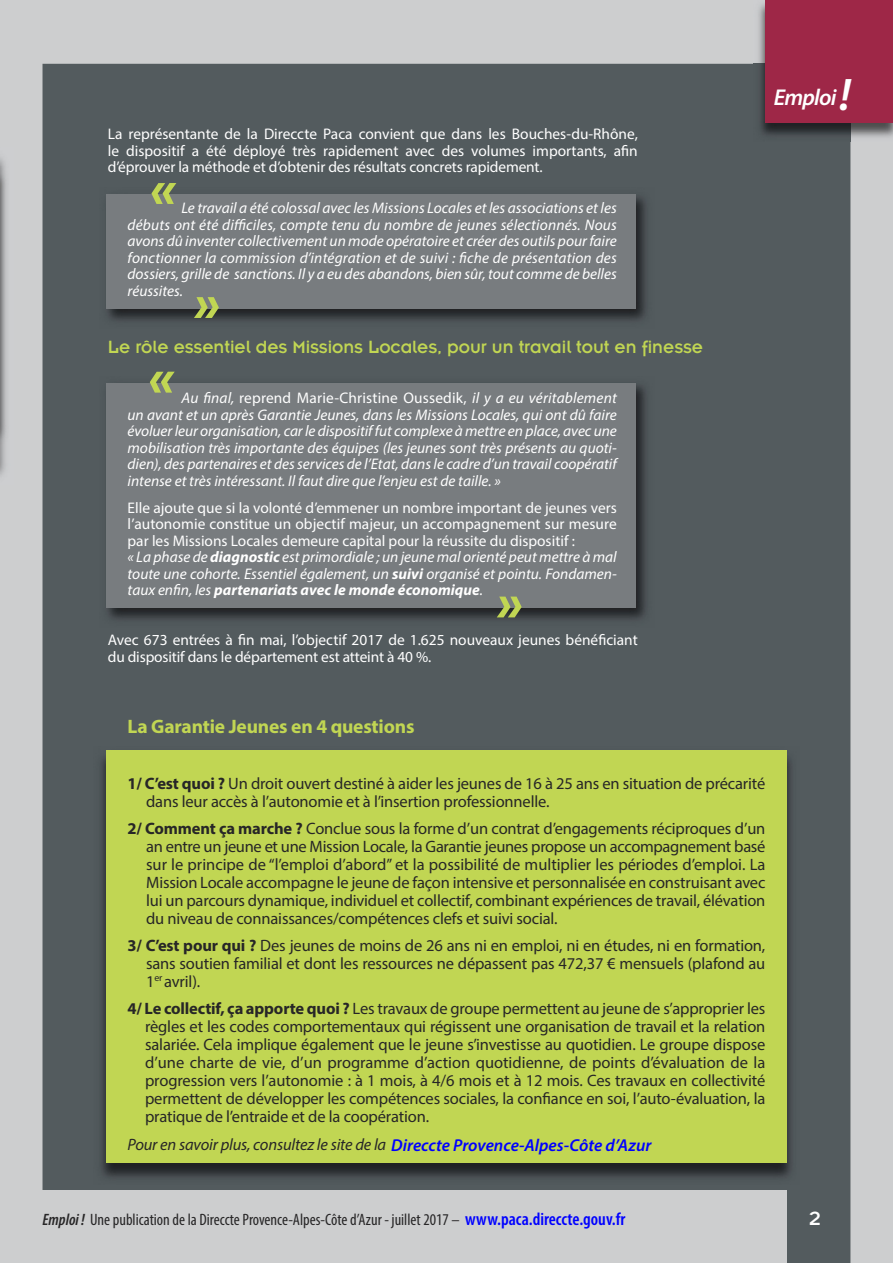
<style>
.page{position:relative;width:893px;height:1263px;background:#cdcecf}
.page>*{position:absolute;margin:0;border:0;box-sizing:border-box;transform-origin:0 0}
.t1{font:italic 900 54px "Myriad Pro";color:#c1d653}
.t2{font:italic 600 22.95px "Myriad Pro";letter-spacing:-.035em;color:#fff}
.t3{font:21px "Insignia";color:#fff}
.t4{font:19.5px "Insignia";color:#c1d653}
.t5{font:700 19.5px "Myriad Pro";letter-spacing:-.01em;color:#c1d653}
.t6{font:16.5px/18px "Myriad Pro";letter-spacing:-.01em;color:#272627;text-align:justify}
.t7{font:condensed 16.5px "Myriad Pro";color:#272627}
.t8{font:italic 16.5px "Myriad Pro";letter-spacing:-.01em;color:#272627}
.t9{font:italic 15.3px/16.5px "Myriad Pro";color:#fff;text-align:justify}
.t10{font:15.3px/16.5px "Myriad Pro";color:#fff}
.s1{font-style:normal}
.s2{font-style:italic}
.s3{font-weight:700;font-style:italic}
.s4{font-size:45.9px}
.s5{font-weight:700}
.s6{font-weight:600;font-size:17.25px;color:#00f}
.s7{font-weight:600;font-style:italic}
.s8{font-weight:600;font-size:18px;color:#00f}
</style>
<div class="page">
<div style="left:43px;top:64px;width:807px;height:1199px;background:#535b5e"></div>
<img style="left:93px;top:747px;width:707px;height:438px">
<div style="left:106px;top:750px;width:681px;height:413px;background:#c1d653"></div>
<img style="left:100px;top:188px;width:555px;height:141px">
<div style="left:106px;top:194px;width:529px;height:115px;background:#787c7f"></div>
<img style="left:0;top:158px;width:7px;height:317px">
<div style="left:0;top:1191px;width:787px;height:72px;background:#cdcecf"></div>
<img style="left:753px;top:3px;width:140px;height:138px">
<div style="left:765px;top:0;width:128px;height:122px;background:#9e2747"></div>
<img style="left:100px;top:377px;width:555px;height:250px">
<div style="left:106px;top:383px;width:529px;height:225px;background:#787c7f"></div>
<p class="t10" style="left:108px;top:127px;width:531px;text-align:justify">La représentante de la Direccte Paca convient que dans les Bouches-du-Rhône, le dispositif a été déployé très rapidement avec des volumes importants, afin d’éprouver la méthode et d’obtenir des résultats concrets rapidement.</p>
<h1 class="t1" style="left:151px;top:169px;width:28px">«</h1>
<p class="t9" style="left:128px;top:201px;width:491px;text-indent:54px">Le travail a été colossal avec les Missions Locales et les associations et les débuts ont été difficiles, compte tenu du nombre de jeunes sélectionnés. Nous avons dû inventer collectivement un mode opératoire et créer des outils pourfaire fonctionner la commission d’intégration et de suivi : fiche de présentation des dossiers, grille de sanctions. Il y a eu des abandons, bien sûr,tout comme de belles réussites.</p>
<h1 class="t1" style="left:194px;top:283px;width:28px">»</h1>
<p class="t4" style="left:108px;top:341px;width:597px">Le rôle essentiel des Missions Locales, pour un travail tout en finesse</p>
<h1 class="t1" style="left:149px;top:357px;width:28px">«</h1>
<p class="t9" style="left:128px;top:391px;width:491px;text-indent:54px">Au final, <span class="s1">reprend Marie-Christine Oussedik,</span> il y a eu véritablement un avant et un après Garantie Jeunes, dans les Missions Locales, qui ont dû faire évoluerleur organisation, carle dispositif fut complexe à mettre en place, avec une mobilisation très importante des équipes (les jeunes sont très présents au quoti&shy;dien), des partenaires et desservices de l’Etat, dansle cadre d’un travail coopératif intense et très intéressant. Il faut dire que l’enjeu est de taille. »</p>
<p class="t10" style="left:128px;top:500px;width:491px">Elle ajoute que si la volonté d’emmener un nombre important de jeunes vers l’autonomie constitue un objectif majeur, un accompagnement sur mesure par les Missions Locales demeure capital pour la réussite du dispositif :<br><span class="s2">« La phase de</span> <span class="s3">diagnostic</span> <span class="s2">est primordiale ; un jeune mal orienté peut mettre à mal toute une cohorte. Essentiel également, un</span> <span class="s3">suivi</span> <span class="s2">organisé et pointu. Fondamen&shy;taux enfin, les</span> <span class="s3">partenariats avec le monde économique</span><span class="s2">.</span></p>
<h1 class="t1" style="left:496px;top:582px;width:28px">»</h1>
<p class="t10" style="left:108px;top:633px;width:531px">Avec 673 entrées à fin mai, l’objectif 2017 de 1.625 nouveaux jeunes bénéficiant du dispositif dans le département est atteint à 40 %.</p>
<h2 class="t2" style="left:774px;top:89px;width:79px">Emploi<span class="s4">!</span></h2>
<p class="t5" style="left:128px;top:719px;width:288px">La Garantie Jeunes en 4 questions</p>
<p class="t6" style="left:146px;top:775px;width:621px;text-indent:-19px"><span class="s5">1/ C’est quoi ?</span> Un droit ouvert destiné à aider les jeunes de 16 à 25 ans en situation de précarité dans leur accès à l’autonomie et à l’insertion professionnelle.</p>
<p class="t6" style="left:146px;top:820px;width:621px;text-indent:-19px"><span class="s5">2/ Comment ça marche ?</span> Conclue sous la forme d’un contrat d’engagements réciproques d’un an entre un jeune et une Mission Locale, la Garantie jeunes propose un accompagnement basé sur le principe de “l’emploi d’abord” et la possibilité de multiplier les périodes d’emploi. La Mission Locale accompagne le jeune de façon intensive et personnalisée en construisant avec lui un parcours dynamique, individuel et collectif, combinant expériences de travail, élévation du niveau de connaissances/compétences clefs et suivi social.</p>
<p class="t6" style="left:146px;top:937px;width:621px;text-indent:-19px"><span class="s5">3/ C’est pour qui ?</span> Des jeunes de moins de 26 ans ni en emploi, ni en études, ni en formation, sans soutien familial et dont les ressources ne dépassent pas 472,37 € mensuels (plafond au 1<sup>er</sup> avril).</p>
<p class="t6" style="left:145px;top:1000px;width:622px;text-indent:-17px"><span class="s5">4/ Le collectif, ça apporte quoi ?</span> Les travaux de groupe permettent au jeune de s’approprier les règles et les codes comportementaux qui régissent une organisation de travail et la relation salariée. Cela implique également que le jeune s’investisse au quotidien. Le groupe dispose d’une charte de vie, d’un programme d’action quotidienne, de points d’évaluation de la progression vers l’autonomie : à 1 mois, à 4/6 mois et à 12 mois. Ces travaux en collectivité permettent de développer les compétences sociales, la confiance en soi, l’auto-évaluation, la pratique de l’entraide et de la coopération.</p>
<p class="t8" style="left:127px;top:1138px;width:525px">Pour en savoir plus, consultez le site de la <span class="s6">Direccte Provence-Alpes-Côte d’Azur</span></p>
<p class="t7" style="left:43px;top:1214px;width:584px"><span class="s7">Emploi !</span> Une publication de la Direccte Provence-Alpes-Côte d’Azur - juillet 2017 – <span class="s8">www.paca.direccte.gouv.fr</span></p>
<p class="t3" style="left:809px;top:1212px;width:13px">2</p>
</div>
